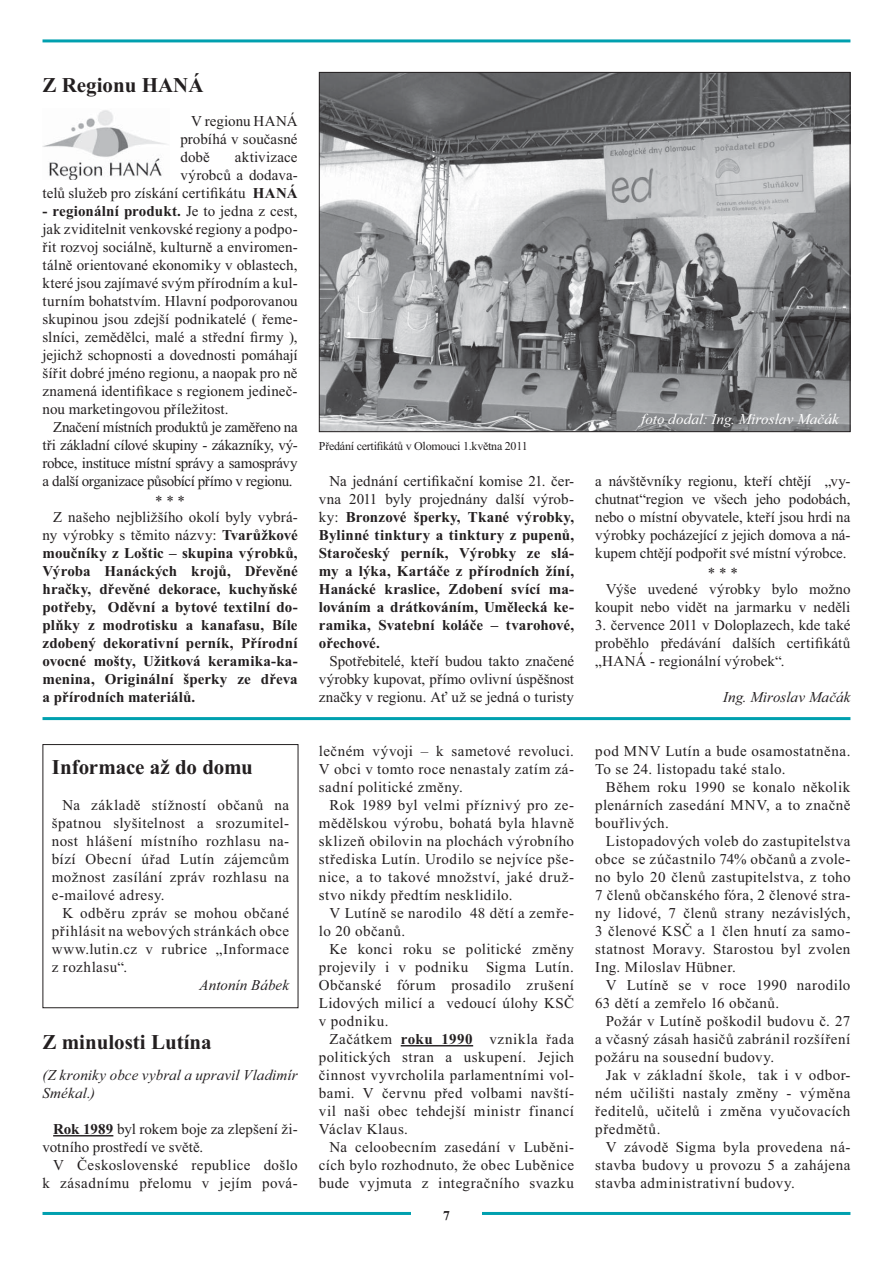
<style>
.page{position:relative;width:893px;height:1263px;background:#fff}
.page>*{position:absolute;margin:0;border:0;box-sizing:border-box;transform-origin:0 0}
.t1{font:700 21px "Times New Roman";color:#231f20}
.t2{font:15px/18px "Times New Roman";letter-spacing:.025em;color:#231f20;text-align:justify}
.t3{font:700 15px/18px "Times New Roman";color:#231f20;text-align:justify}
.t4{font:15px/18px "Times New Roman";letter-spacing:.005em;color:#231f20}
.t5{font:italic 15px/18px "Times New Roman";letter-spacing:.01em;color:#231f20}
.t6{font:15px/16.5px "Times New Roman";color:#231f20}
.t7{font:italic 15px "Times New Roman";letter-spacing:.005em;color:#fff}
.t8{font:700 13.5px "Times New Roman";color:#231f20}
.t9{font:12px "Times New Roman";letter-spacing:-.02em;color:#231f20}
.s1{font-weight:700}
.s2{font-weight:400}
</style>
<div class="page">
<hr style="left:43px;top:39px;width:807px;height:3px;background:#00a0af">
<hr style="left:43px;top:1212px;width:807px;height:3px;background:#00a0af">
<div style="left:411px;top:1206px;width:71px;height:36px;background:#fff"></div>
<hr style="left:43px;top:717px;width:807px;height:3px;background:#00a0af">
<hr style="left:53px;top:1135px;width:60px;height:1px;background:#231f20">
<hr style="left:401px;top:1045px;width:72px;height:1px;background:#231f20">
<img style="left:43px;top:110px;width:123px;height:70px">
<img style="left:321px;top:74px;width:527px;height:356px">
<div style="left:43px;top:744px;width:255px;height:264px;border:1px solid #231f20"></div>
<h1 class="t1" style="left:43px;top:78px;width:163px">Z Regionu HANÁ</h1>
<p class="t2" style="left:180px;top:113px;width:119px;text-indent:11px">V regionu HANÁ probíhá v současné době</p>
<p class="t2" style="left:43px;top:149px;width:257px;text-align:right">aktivizace<br>výrobců a dodava-<br>telů služeb pro získání certifikátu <span class="s1">HANÁ</span></p>
<p class="t2" style="left:43px;top:203px;width:257px"><span class="s1">- regionální produkt.</span> Je to jedna z cest, jak zviditelnit venkovské regiony a podpo&shy;řit rozvoj sociálně, kulturně a enviromen&shy;tálně orientované ekonomiky v oblastech, které jsou zajímavé svým přírodním a kul&shy;turním bohatstvím. Hlavní podporovanou skupinou jsou zdejší podnikatelé ( řeme&shy;slníci, zemědělci, malé a střední firmy ), jejichž schopnosti a dovednosti pomáhají šířit dobré jméno regionu, a naopak pro ně znamená identifikace s regionem jedineč&shy;nou marketingovou příležitost.</p>
<p class="t2" style="left:43px;top:419px;width:257px;text-indent:11px">Značení místních produktů je zaměřeno na tři základní cílové skupiny - zákazníky, vý&shy;robce, instituce místní správy a samosprávy a další organizace působící přímo v regionu.</p>
<p class="t6" style="left:53px;top:494px;width:246px;text-indent:102px">* * *<br>Z našeho nejbližšího okolí byly vybrá-</p>
<p class="t3" style="left:43px;top:528px;width:257px"><span class="s2">ny výrobky s těmito názvy:</span> Tvarůžkové moučníky z Loštic – skupina výrobků, Výroba Hanáckých krojů, Dřevěné hračky, dřevěné dekorace, kuchyňské potřeby, Oděvní a bytové textilní do&shy;plňky z modrotisku a kanafasu, Bíle zdobený dekorativní perník, Přírodní ovocné mošty, Užitková keramika-ka&shy;menina, Originální šperky ze dřeva a přírodních materiálů.</p>
<h1 class="t1" style="left:52px;top:760px;width:203px">Informace až do domu</h1>
<p class="t2" style="left:52px;top:797px;width:239px;text-indent:11px">Na základě stížností občanů na špatnou slyšitelnost a srozumitel&shy;nost hlášení místního rozhlasu na&shy;bízí Obecní úřad Lutín zájemcům možnost zasílání zpráv rozhlasu na e-mailové adresy.</p>
<p class="t2" style="left:52px;top:905px;width:239px;text-indent:11px">K odběru zpráv se mohou občané přihlásit na webových stránkách obce www.lutin.cz v rubrice „Informace z rozhlasu“.</p>
<p class="t5" style="left:200px;top:977px;width:91px">Antonín Bábek</p>
<h1 class="t1" style="left:43px;top:1035px;width:171px">Z minulosti Lutína</h1>
<p class="t5" style="left:43px;top:1067px;width:257px">(Z kroniky obce vybral a upravil Vladimír<br>Smékal.)</p>
<p class="t4" style="left:43px;top:1121px;width:257px;text-indent:11px"><span class="s1">Rok 1989</span> byl rokem boje za zlepšení ži&shy;votního prostředí ve světě.</p>
<p class="t2" style="left:43px;top:1157px;width:257px;text-align:right">V Československé republice došlo k zásadnímu přelomu v jejím pová-</p>
<p class="t9" style="left:319px;top:442px;width:210px">Předání certifikátů v Olomouci 1.května 2011</p>
<p class="t3" style="left:319px;top:474px;width:257px;text-indent:11px"><span class="s2">Na jednání certifikační komise 21. čer&shy;vna 2011 byly projednány další výrob&shy;ky:</span> Bronzové šperky, Tkané výrobky, Bylinné tinktury a tinktury z pupenů, Staročeský perník, Výrobky ze slá&shy;my a lýka, Kartáče z přírodních žíní, Hanácké kraslice, Zdobení svící ma&shy;lováním a drátkováním, Umělecká ke&shy;ramika, Svatební koláče – tvarohové, ořechové.</p>
<p class="t2" style="left:319px;top:653px;width:257px;text-indent:11px">Spotřebitelé, kteří budou takto značené výrobky kupovat, přímo ovlivní úspěšnost značky v regionu. Ať už se jedná o turisty</p>
<p class="t2" style="left:319px;top:743px;width:257px">lečném vývoji – k sametové revoluci.<br>V obci v tomto roce nenastaly zatím zá&shy;sadní politické změny.</p>
<p class="t2" style="left:319px;top:797px;width:257px;text-indent:11px">Rok 1989 byl velmi příznivý pro ze&shy;mědělskou výrobu, bohatá byla hlavně sklizeň obilovin na plochách výrobního střediska Lutín. Urodilo se nejvíce pše&shy;nice, a to takové množství, jaké druž&shy;stvo nikdy předtím nesklidilo.</p>
<p class="t2" style="left:319px;top:905px;width:257px;text-indent:11px">V Lutíně se narodilo 48 dětí a zemře&shy;lo 20 občanů.</p>
<p class="t2" style="left:319px;top:941px;width:257px;text-indent:11px">Ke konci roku se politické změny projevily i v podniku Sigma Lutín.<br>Občanské fórum prosadilo zrušení Lidových milicí a vedoucí úlohy KSČ v podniku.</p>
<p class="t2" style="left:319px;top:1031px;width:257px;text-indent:11px">Začátkem <span class="s1">roku 1990</span> vznikla řada politických stran a uskupení. Jejich činnost vyvrcholila parlamentními vol&shy;bami. V červnu před volbami navští&shy;vil naši obec tehdejší ministr financí Václav Klaus.</p>
<p class="t2" style="left:319px;top:1139px;width:257px;text-indent:11px">Na celoobecním zasedání v Luběni&shy;cích bylo rozhodnuto, že obec Luběnice bude vyjmuta z integračního svazku</p>
<p class="t8" style="left:443px;top:1211px;width:8px">7</p>
<p class="t7" style="left:641px;top:414px;width:199px">foto dodal: Ing. Miroslav Mačák</p>
<p class="t2" style="left:595px;top:473px;width:257px">a návštěvníky regionu, kteří chtějí „vy&shy;chutnat“region ve všech jeho podobách, nebo o místní obyvatele, kteří jsou hrdi na výrobky pocházející z jejich domova a ná&shy;kupem chtějí podpořit své místní výrobce.</p>
<p class="t6" style="left:606px;top:566px;width:246px;text-indent:102px">* * *<br>Výše uvedené výrobky bylo možno</p>
<p class="t4" style="left:595px;top:599px;width:257px">koupit nebo vidět na jarmarku v neděli</p>
<p class="t2" style="left:595px;top:617px;width:257px">3. července 2011 v Doloplazech, kde také proběhlo předávání dalších certifikátů „HANÁ - regionální výrobek“.</p>
<p class="t5" style="left:723px;top:689px;width:129px">Ing. Miroslav Mačák</p>
<p class="t2" style="left:595px;top:743px;width:257px">pod MNV Lutín a bude osamostatněna.<br>To se 24. listopadu také stalo.</p>
<p class="t2" style="left:595px;top:779px;width:257px;text-indent:11px">Během roku 1990 se konalo několik plenárních zasedání MNV, a to značně bouřlivých.</p>
<p class="t2" style="left:595px;top:833px;width:257px;text-indent:11px">Listopadových voleb do zastupitelstva obce se zúčastnilo 74% občanů a zvole&shy;no bylo 20 členů zastupitelstva, z toho 7 členů občanského fóra, 2 členové stra&shy;ny lidové, 7 členů strany nezávislých, 3 členové KSČ a 1 člen hnutí za samo&shy;statnost Moravy. Starostou byl zvolen Ing. Miloslav Hübner.</p>
<p class="t2" style="left:595px;top:977px;width:257px;text-indent:11px">V Lutíně se v roce 1990 narodilo<br>63 dětí a zemřelo 16 občanů.</p>
<p class="t2" style="left:595px;top:1013px;width:257px;text-indent:11px">Požár v Lutíně poškodil budovu č. 27 a včasný zásah hasičů zabránil rozšíření požáru na sousední budovy.</p>
<p class="t2" style="left:595px;top:1067px;width:257px;text-indent:11px">Jak v základní škole, tak i v odbor&shy;ném učilišti nastaly změny - výměna ředitelů, učitelů i změna vyučovacích předmětů.</p>
<p class="t2" style="left:595px;top:1139px;width:257px;text-indent:11px">V závodě Sigma byla provedena ná&shy;stavba budovy u provozu 5 a zahájena stavba administrativní budovy.</p>
</div>
